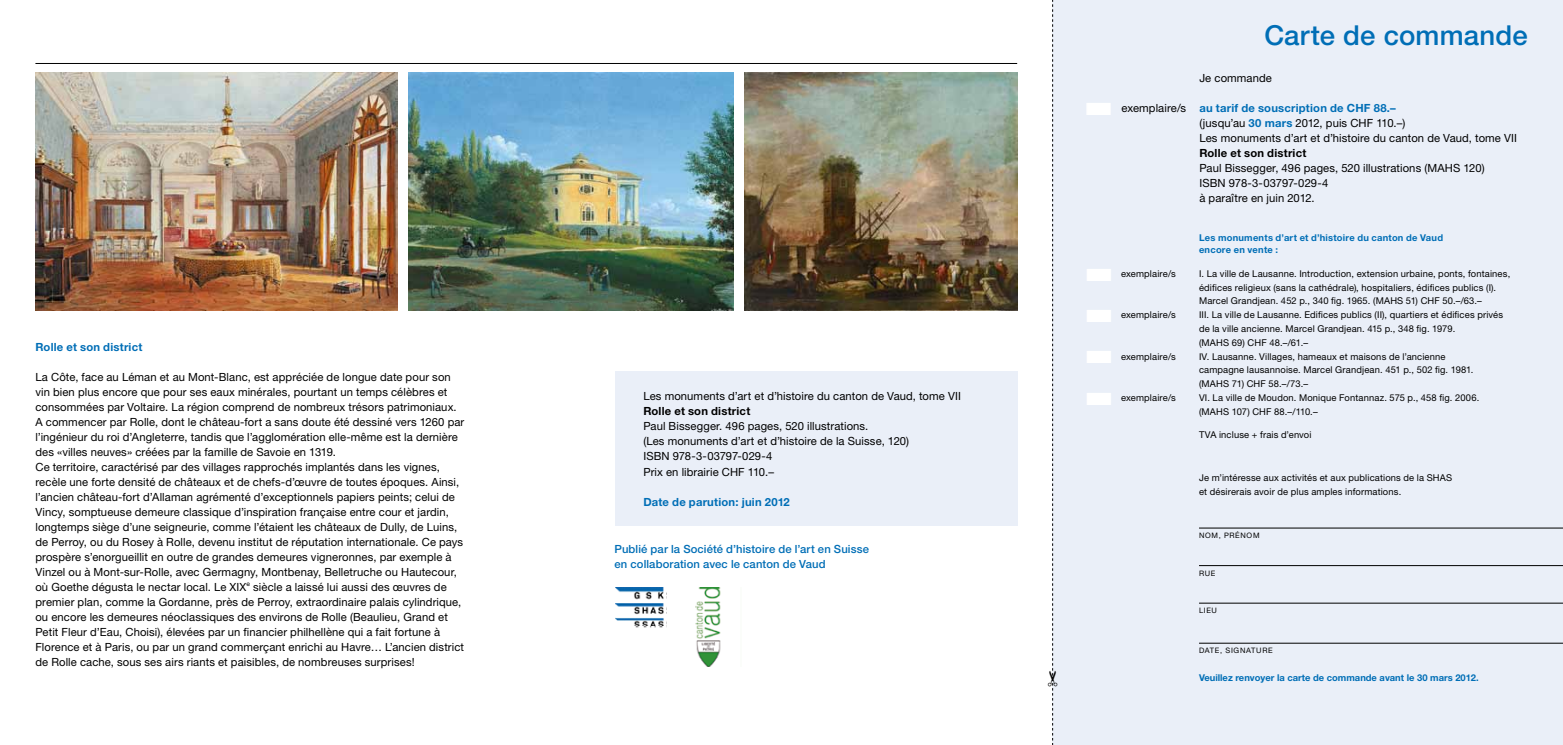
<style>
.page{position:relative;width:1563px;height:745px;background:#fff}
.page>*{position:absolute;margin:0;border:0;box-sizing:border-box;transform-origin:0 0}
.t1{font:500 27.5px "Helvetica Neue";letter-spacing:.005em;color:#006eb6}
.t2{font:11.25px/15px "Helvetica Neue";letter-spacing:.01em;color:#000}
.t3{font:500 11.25px/15px "Helvetica Neue";letter-spacing:.01em;color:#006eb6}
.t4{font:700 11.25px "Helvetica Neue";letter-spacing:.02em;color:#006eb6}
.t5{font:700 11.25px "Helvetica Neue";letter-spacing:.02em;color:#000}
.t6{font:9.38px/13.8px "Helvetica Neue";letter-spacing:.015em;color:#000}
.t7{font:700 9.38px/12.5px "Helvetica Neue";letter-spacing:.025em;color:#006eb6}
.t8{font:700 9.38px "Helvetica Neue";color:#006eb6}
.t9{font:7.5px "Helvetica Neue";letter-spacing:.095em;color:#000}
.s1{font-weight:700;color:#006eb6}
</style>
<div class="page">
<div style="left:615px;top:371px;width:402px;height:154px;background:#eaeff8"></div>
<img style="left:615px;top:587px;width:49px;height:41px">
<img style="left:695px;top:587px;width:26px;height:79px">
<div style="left:1052px;top:0;width:511px;height:744px;background:#eaeff8"></div>
<hr style="left:35px;top:63px;width:982px;height:1px;background:#000">
<hr style="left:1199px;top:527px;width:364px;height:1px;background:#000">
<hr style="left:1199px;top:565px;width:364px;height:1px;background:#000">
<hr style="left:1199px;top:602px;width:364px;height:1px;background:#000">
<hr style="left:1199px;top:642px;width:364px;height:1px;background:#000">
<img style="left:35px;top:73px;width:363px;height:237px">
<img style="left:744px;top:73px;width:273px;height:237px">
<img style="left:408px;top:73px;width:325px;height:237px">
<svg style="left:1052px;top:0;width:2px;height:744px"></svg>
<p class="t4" style="left:35px;top:339px;width:108px">Rolle et son district</p>
<p class="t2" style="left:35px;top:368px;width:430px">La Côte, face au Léman et au Mont-Blanc, est appréciée de longue date pour son vin bien plus encore que pour ses eaux minérales, pourtant un temps célèbres et consommées par Voltaire. La région comprend de nombreux trésors patrimoniaux.<br>A commencer par Rolle, dont le château-fort a sans doute été dessiné vers 1260 par l’ingénieur du roi d’Angleterre, tandis que l’agglomération elle-même est la dernière des «villes neuves» créées par la famille de Savoie en 1319.<br>Ce territoire, caractérisé par des villages rapprochés implantés dans les vignes, recèle une forte densité de châteaux et de chefs-d’œuvre de toutes époques. Ainsi, l’ancien château-fort d’Allaman agrémenté d’exceptionnels papiers peints; celui de Vincy, somptueuse demeure classique d’inspiration française entre cour et jardin, longtemps siège d’une seigneurie, comme l’étaient les châteaux de Dully, de Luins, de Perroy, ou du Rosey à Rolle, devenu institut de réputation internationale. Ce pays prospère s’enorgueillit en outre de grandes demeures vigneronnes, par exemple à Vinzel ou à Mont-sur-Rolle, avec Germagny, Montbenay, Belletruche ou Hautecour, où Goethe dégusta le nectar local. Le XIX<sup>e</sup> siècle a laissé lui aussi des œuvres de premier plan, comme la Gordanne, près de Perroy, extraordinaire palais cylindrique, ou encore les demeures néoclassiques des environs de Rolle (Beaulieu, Grand et Petit Fleur d’Eau, Choisi), élevées par un financier philhellène qui a fait fortune à Florence et à Paris, ou par un grand commerçant enrichi au Havre… L’ancien district de Rolle cache, sous ses airs riants et paisibles, de nombreuses surprises!</p>
<p class="t2" style="left:643px;top:388px;width:319px">Les monuments d’art et d’histoire du canton de Vaud, tome VII</p>
<p class="t5" style="left:643px;top:404px;width:108px">Rolle et son district</p>
<p class="t2" style="left:643px;top:418px;width:267px">Paul Bissegger. 496 pages, 520 illustrations.<br>(Les monuments d’art et d’histoire de la Suisse, 120)<br>ISBN 978-3-03797-029-4<br>Prix en librairie CHF 110.–</p>
<p class="t4" style="left:643px;top:494px;width:148px">Date de parution: juin 2012</p>
<p class="t3" style="left:614px;top:540px;width:256px">Publié par la Société d’histoire de l’art en Suisse en collaboration avec le canton de Vaud</p>
<h1 class="t1" style="left:1264px;top:19px;width:265px">Carte de commande</h1>
<p class="t2" style="left:1199px;top:70px;width:74px">Je commande</p>
<p class="t2" style="left:1199px;top:100px;width:319px;text-indent:-78px">exemplaire/s <span class="s1">au tarif de souscription de CHF 88.–<br></span>(jusqu’au <span class="s1">30 mars</span> 2012, puis CHF 110.–)<br>Les monuments d’art et d’histoire du canton de Vaud, tome VII</p>
<p class="t5" style="left:1199px;top:146px;width:108px">Rolle et son district</p>
<p class="t2" style="left:1199px;top:160px;width:287px">Paul Bissegger, 496 pages, 520 illustrations (MAHS 120)<br>ISBN 978-3-03797-029-4<br>à paraître en juin 2012.</p>
<p class="t7" style="left:1199px;top:231px;width:246px">Les monuments d’art et d’histoire du canton de Vaud encore en vente :</p>
<p class="t6" style="left:1121px;top:266px;width:56px">exemplaire/s</p>
<p class="t6" style="left:1199px;top:266px;width:313px">I. La ville de Lausanne. Introduction, extension urbaine, ponts, fontaines, édifices religieux (sans la cathédrale), hospitaliers, édifices publics (I).<br>Marcel Grandjean. 452 p., 340 fig. 1965. (MAHS 51) CHF 50.–/63.–</p>
<p class="t6" style="left:1121px;top:308px;width:56px">exemplaire/s</p>
<p class="t6" style="left:1199px;top:308px;width:306px">III. La ville de Lausanne. Edifices publics (II), quartiers et édifices privés de la ville ancienne. Marcel Grandjean. 415 p., 348 fig. 1979.<br>(MAHS 69) CHF 48.–/61.–</p>
<p class="t6" style="left:1121px;top:349px;width:56px">exemplaire/s</p>
<p class="t6" style="left:1199px;top:349px;width:276px">IV. Lausanne. Villages, hameaux et maisons de l’ancienne campagne lausannoise. Marcel Grandjean. 451 p., 502 fig. 1981. (MAHS 71) CHF 58.–/73.–</p>
<p class="t6" style="left:1121px;top:390px;width:56px">exemplaire/s</p>
<p class="t6" style="left:1199px;top:390px;width:282px">VI. La ville de Moudon. Monique Fontannaz. 575 p., 458 fig. 2006. (MAHS 107) CHF 88.–/110.–</p>
<p class="t6" style="left:1199px;top:428px;width:114px">TVA incluse + frais d’envoi</p>
<p class="t6" style="left:1199px;top:470px;width:255px">Je m’intéresse aux activités et aux publications de la SHAS et désirerais avoir de plus amples informations.</p>
<p class="t9" style="left:1199px;top:530px;width:61px">nom, prénom</p>
<p class="t9" style="left:1199px;top:568px;width:17px">rue</p>
<p class="t9" style="left:1199px;top:605px;width:20px">lie u</p>
<p class="t9" style="left:1199px;top:645px;width:6px">date</p>
<p class="t9" style="left:1220px;top:645px;width:12px">, signat</p>
<p class="t9" style="left:1256px;top:645px;width:12px">ure</p>
<p class="t8" style="left:1199px;top:671px;width:281px">Veuillez renvoyer la carte de commande avant le 30 mars 2012.</p>
</div>
